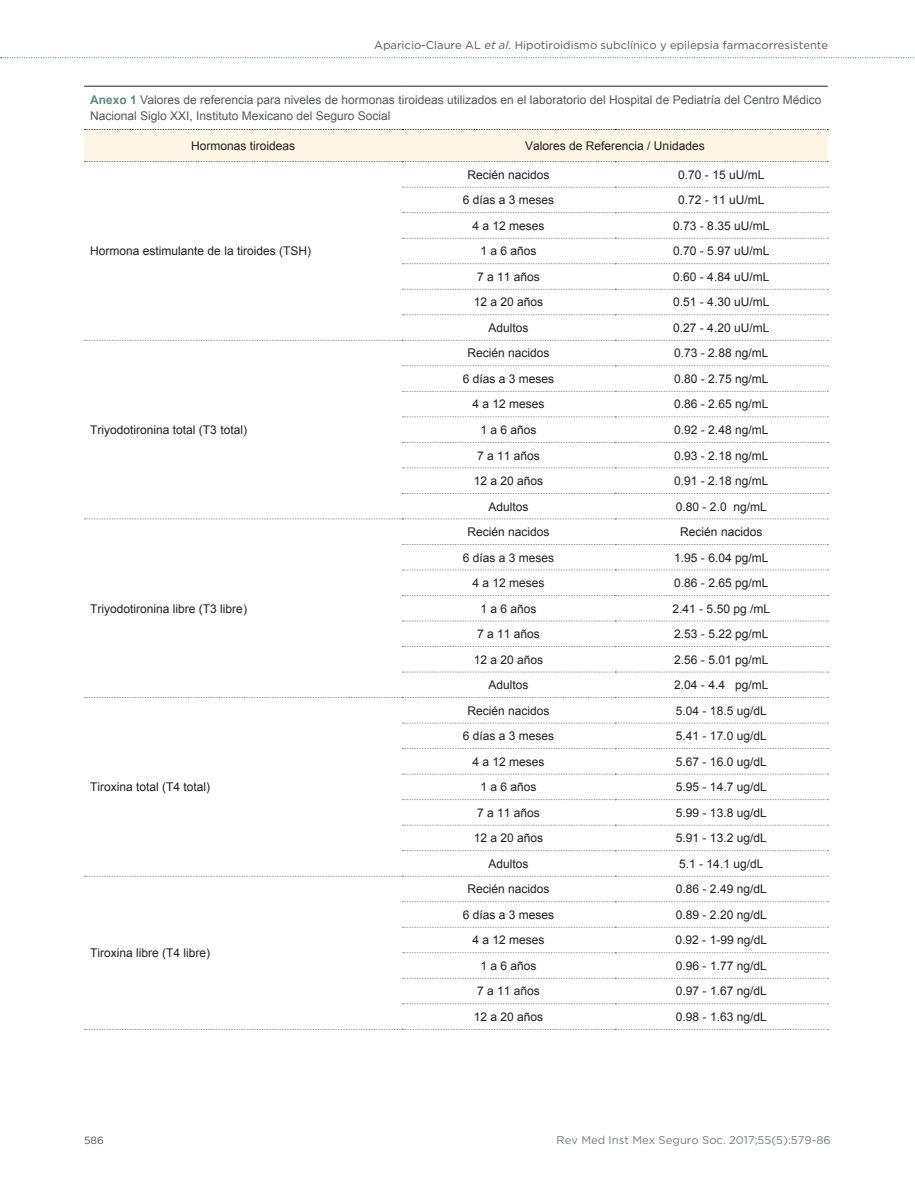
<style>
.page{position:relative;width:915px;height:1191px;background:#fff}
.page>*{position:absolute;margin:0;border:0;box-sizing:border-box;transform-origin:0 0}
.Texto_tablas{font:12px "Arial";color:#231f20}
.Figuras{font:12px/16.5px "Arial";color:#57585a}
.Texto_tabla_centrado{font:12px "Arial";color:#231f20}
.t1{font:11.25px "Gotham";color:#57585a}
.t2{font:11.25px "Gotham";color:#787a7d}
.t3{font:10.5px "Gotham";color:#57585a}
.s1{font-style:italic}
.s2{font-weight:700;color:#5d8b8b}
</style>
<div class="page">
<svg style="left:1px;top:57px;width:913px;height:1px"></svg>
<svg style="left:402px;top:187px;width:426px;height:1px"></svg>
<svg style="left:402px;top:212px;width:426px;height:1px"></svg>
<svg style="left:402px;top:238px;width:426px;height:1px"></svg>
<svg style="left:402px;top:263px;width:426px;height:1px"></svg>
<svg style="left:402px;top:289px;width:426px;height:1px"></svg>
<svg style="left:402px;top:314px;width:426px;height:1px"></svg>
<svg style="left:84px;top:340px;width:744px;height:1px"></svg>
<svg style="left:402px;top:365px;width:426px;height:1px"></svg>
<svg style="left:402px;top:391px;width:426px;height:1px"></svg>
<svg style="left:402px;top:416px;width:426px;height:1px"></svg>
<svg style="left:402px;top:442px;width:426px;height:1px"></svg>
<svg style="left:402px;top:467px;width:426px;height:1px"></svg>
<svg style="left:402px;top:493px;width:426px;height:1px"></svg>
<svg style="left:84px;top:518px;width:744px;height:1px"></svg>
<svg style="left:402px;top:544px;width:426px;height:1px"></svg>
<svg style="left:402px;top:569px;width:426px;height:1px"></svg>
<svg style="left:402px;top:595px;width:426px;height:1px"></svg>
<svg style="left:402px;top:620px;width:426px;height:1px"></svg>
<svg style="left:402px;top:646px;width:426px;height:1px"></svg>
<svg style="left:402px;top:671px;width:426px;height:1px"></svg>
<svg style="left:84px;top:697px;width:744px;height:1px"></svg>
<svg style="left:402px;top:722px;width:426px;height:1px"></svg>
<svg style="left:402px;top:748px;width:426px;height:1px"></svg>
<svg style="left:402px;top:774px;width:426px;height:1px"></svg>
<svg style="left:402px;top:799px;width:426px;height:1px"></svg>
<svg style="left:402px;top:825px;width:426px;height:1px"></svg>
<svg style="left:402px;top:850px;width:426px;height:1px"></svg>
<svg style="left:84px;top:876px;width:744px;height:1px"></svg>
<svg style="left:402px;top:901px;width:426px;height:1px"></svg>
<svg style="left:402px;top:927px;width:426px;height:1px"></svg>
<svg style="left:402px;top:952px;width:426px;height:1px"></svg>
<svg style="left:402px;top:978px;width:426px;height:1px"></svg>
<svg style="left:402px;top:1003px;width:426px;height:1px"></svg>
<hr style="left:84px;top:86px;width:318px;height:1px;background:#231f20">
<hr style="left:402px;top:86px;width:212px;height:1px;background:#231f20">
<hr style="left:614px;top:86px;width:213px;height:1px;background:#231f20">
<div style="left:84px;top:129px;width:744px;height:33px;background:#fef6e5"></div>
<svg style="left:84px;top:1029px;width:744px;height:1px"></svg>
<p class="t1" style="left:374px;top:37px;width:455px">Aparicio-Claure AL <span class="s1">et al.</span> Hipotiroidismo subclínico y epilepsia farmacorresistente</p>
<p class="Figuras" style="left:90px;top:92px;width:732px"><span class="s2">Anexo 1</span> Valores de referencia para niveles de hormonas tiroideas utilizados en el laboratorio del Hospital de Pediatría del Centro Médico<br>Nacional Siglo XXI, Instituto Mexicano del Seguro Social</p>
<p class="Texto_tabla_centrado" style="left:191px;top:138px;width:106px">Hormonas tiroideas</p>
<p class="Texto_tabla_centrado" style="left:525px;top:138px;width:181px">Valores de Referencia / Unidades</p>
<p class="Texto_tablas" style="left:90px;top:243px;width:222px">Hormona estimulante de la tiroides (TSH)</p>
<p class="Texto_tablas" style="left:90px;top:422px;width:158px">Triyodotironina total (T3 total)</p>
<p class="Texto_tablas" style="left:90px;top:600px;width:158px">Triyodotironina libre (T3 libre)</p>
<p class="Texto_tablas" style="left:90px;top:779px;width:122px">Tiroxina total (T4 total)</p>
<p class="Texto_tablas" style="left:90px;top:945px;width:122px">Tiroxina libre (T4 libre)</p>
<p class="t3" style="left:84px;top:1133px;width:21px">586</p>
<p class="Texto_tablas" style="left:467px;top:167px;width:84px">Recién nacidos</p>
<p class="Texto_tablas" style="left:678px;top:167px;width:88px">0.70 - 15 uU/mL</p>
<p class="Texto_tablas" style="left:462px;top:192px;width:93px">6 días a 3 meses</p>
<p class="Texto_tablas" style="left:678px;top:192px;width:88px">0.72 - 11 uU/mL</p>
<p class="Texto_tablas" style="left:472px;top:218px;width:74px">4 a 12 meses</p>
<p class="Texto_tablas" style="left:673px;top:218px;width:98px">0.73 - 8.35 uU/mL</p>
<p class="Texto_tablas" style="left:480px;top:243px;width:58px">1 a 6 años</p>
<p class="Texto_tablas" style="left:673px;top:243px;width:98px">0.70 - 5.97 uU/mL</p>
<p class="Texto_tablas" style="left:477px;top:269px;width:64px">7 a 11 años</p>
<p class="Texto_tablas" style="left:673px;top:269px;width:98px">0.60 - 4.84 uU/mL</p>
<p class="Texto_tablas" style="left:473px;top:294px;width:71px">12 a 20 años</p>
<p class="Texto_tablas" style="left:673px;top:294px;width:98px">0.51 - 4.30 uU/mL</p>
<p class="Texto_tablas" style="left:488px;top:320px;width:42px">Adultos</p>
<p class="Texto_tablas" style="left:673px;top:320px;width:98px">0.27 - 4.20 uU/mL</p>
<p class="Texto_tablas" style="left:467px;top:345px;width:84px">Recién nacidos</p>
<p class="Texto_tablas" style="left:674px;top:345px;width:96px">0.73 - 2.88 ng/mL</p>
<p class="Texto_tablas" style="left:462px;top:371px;width:93px">6 días a 3 meses</p>
<p class="Texto_tablas" style="left:674px;top:371px;width:96px">0.80 - 2.75 ng/mL</p>
<p class="Texto_tablas" style="left:472px;top:396px;width:74px">4 a 12 meses</p>
<p class="Texto_tablas" style="left:674px;top:396px;width:96px">0.86 - 2.65 ng/mL</p>
<p class="Texto_tablas" style="left:480px;top:422px;width:58px">1 a 6 años</p>
<p class="Texto_tablas" style="left:674px;top:422px;width:96px">0.92 - 2.48 ng/mL</p>
<p class="Texto_tablas" style="left:477px;top:447px;width:64px">7 a 11 años</p>
<p class="Texto_tablas" style="left:674px;top:447px;width:96px">0.93 - 2.18 ng/mL</p>
<p class="Texto_tablas" style="left:473px;top:473px;width:71px">12 a 20 años</p>
<p class="Texto_tablas" style="left:674px;top:473px;width:96px">0.91 - 2.18 ng/mL</p>
<p class="Texto_tablas" style="left:488px;top:498px;width:42px">Adultos</p>
<p class="Texto_tablas" style="left:675px;top:498px;width:92px">0.80 - 2.0 ng/mL</p>
<p class="Texto_tablas" style="left:467px;top:524px;width:84px">Recién nacidos</p>
<p class="Texto_tablas" style="left:680px;top:524px;width:84px">Recién nacidos</p>
<p class="Texto_tablas" style="left:462px;top:549px;width:93px">6 días a 3 meses</p>
<p class="Texto_tablas" style="left:674px;top:549px;width:96px">1.95 - 6.04 pg/mL</p>
<p class="Texto_tablas" style="left:472px;top:575px;width:74px">4 a 12 meses</p>
<p class="Texto_tablas" style="left:674px;top:575px;width:96px">0.86 - 2.65 pg/mL</p>
<p class="Texto_tablas" style="left:480px;top:600px;width:58px">1 a 6 años</p>
<p class="Texto_tablas" style="left:672px;top:600px;width:99px">2.41 - 5.50 pg /mL</p>
<p class="Texto_tablas" style="left:477px;top:626px;width:64px">7 a 11 años</p>
<p class="Texto_tablas" style="left:674px;top:626px;width:96px">2.53 - 5.22 pg/mL</p>
<p class="Texto_tablas" style="left:473px;top:651px;width:71px">12 a 20 años</p>
<p class="Texto_tablas" style="left:674px;top:651px;width:96px">2.56 - 5.01 pg/mL</p>
<p class="Texto_tablas" style="left:488px;top:677px;width:42px">Adultos</p>
<p class="Texto_tablas" style="left:674px;top:677px;width:96px">2.04 - 4.4 pg/mL</p>
<p class="Texto_tablas" style="left:467px;top:702px;width:84px">Recién nacidos</p>
<p class="Texto_tablas" style="left:675px;top:702px;width:92px">5.04 - 18.5 ug/dL</p>
<p class="Texto_tablas" style="left:462px;top:728px;width:93px">6 días a 3 meses</p>
<p class="Texto_tablas" style="left:675px;top:728px;width:92px">5.41 - 17.0 ug/dL</p>
<p class="Texto_tablas" style="left:472px;top:753px;width:74px">4 a 12 meses</p>
<p class="Texto_tablas" style="left:675px;top:753px;width:92px">5.67 - 16.0 ug/dL</p>
<p class="Texto_tablas" style="left:480px;top:779px;width:58px">1 a 6 años</p>
<p class="Texto_tablas" style="left:675px;top:779px;width:92px">5.95 - 14.7 ug/dL</p>
<p class="Texto_tablas" style="left:477px;top:804px;width:64px">7 a 11 años</p>
<p class="Texto_tablas" style="left:675px;top:804px;width:92px">5.99 - 13.8 ug/dL</p>
<p class="Texto_tablas" style="left:473px;top:830px;width:71px">12 a 20 años</p>
<p class="Texto_tablas" style="left:675px;top:830px;width:92px">5.91 - 13.2 ug/dL</p>
<p class="Texto_tablas" style="left:488px;top:855px;width:42px">Adultos</p>
<p class="Texto_tablas" style="left:679px;top:855px;width:86px">5.1 - 14.1 ug/dL</p>
<p class="Texto_tablas" style="left:467px;top:881px;width:84px">Recién nacidos</p>
<p class="Texto_tablas" style="left:675px;top:881px;width:92px">0.86 - 2.49 ng/dL</p>
<p class="Texto_tablas" style="left:462px;top:907px;width:93px">6 días a 3 meses</p>
<p class="Texto_tablas" style="left:675px;top:907px;width:92px">0.89 - 2.20 ng/dL</p>
<p class="Texto_tablas" style="left:472px;top:932px;width:74px">4 a 12 meses</p>
<p class="Texto_tablas" style="left:675px;top:932px;width:93px">0.92 - 1-99 ng/dL</p>
<p class="Texto_tablas" style="left:480px;top:958px;width:58px">1 a 6 años</p>
<p class="Texto_tablas" style="left:675px;top:958px;width:92px">0.96 - 1.77 ng/dL</p>
<p class="Texto_tablas" style="left:477px;top:983px;width:64px">7 a 11 años</p>
<p class="Texto_tablas" style="left:675px;top:983px;width:92px">0.97 - 1.67 ng/dL</p>
<p class="Texto_tablas" style="left:473px;top:1009px;width:71px">12 a 20 años</p>
<p class="Texto_tablas" style="left:675px;top:1009px;width:92px">0.98 - 1.63 ng/dL</p>
<p class="t2" style="left:556px;top:1133px;width:276px">Rev Med Inst Mex Seguro Soc. 2017;55(5):579-86</p>
</div>
